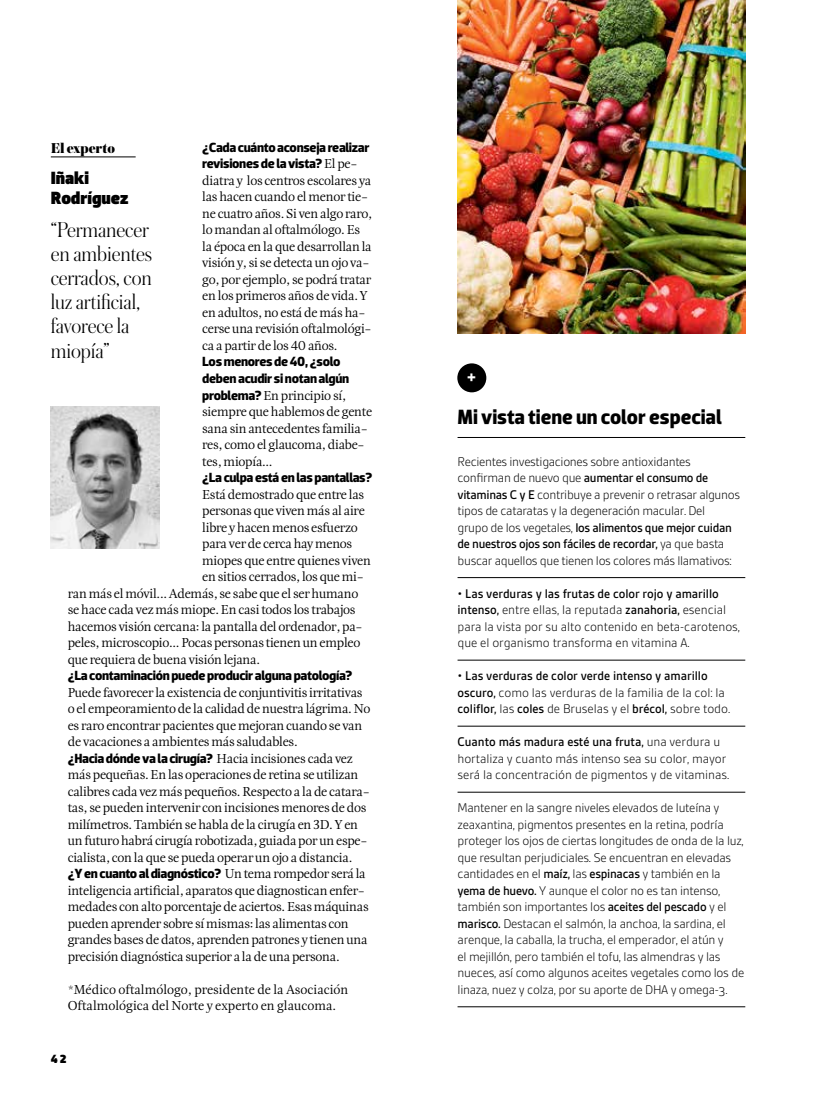
<style>
.page{position:relative;width:830px;height:1106px;background:#fff}
.page>*{position:absolute;margin:0;border:0;box-sizing:border-box;transform-origin:0 0}
.t1{font:300 22.5px/24px "Austin";color:#000}
.t2{font:700 21px "Dobra";letter-spacing:-.005em;color:#000}
.t3{font:900 18px/19.5px "Dobra";letter-spacing:-.005em;color:#000}
.t4{font:900 15px "Austin";letter-spacing:-.005em;color:#000}
.t5{font:13.5px/16.5px "Esta Pro";letter-spacing:-.025em;color:#000}
.t6{font:300 13.5px/16.5px "Gesta";letter-spacing:-.02em;color:#000}
.t7{font:700 13.5px/16.5px "Dobra";letter-spacing:-.025em;color:#000}
.t8{font:500 13.5px/16.5px "Gesta";letter-spacing:-.005em;color:#000}
.t9{font:13.5px/16.5px "Esta Pro";letter-spacing:-.005em;color:#000}
.t10{font:13.35px "Cg Behemoth Se Cd";color:#fff}
.t11{font:900 12px "Dobra";color:#000}
.s1{font-family:"Esta Pro";font-weight:400}
.s2{font-family:"Dobra";font-weight:700}
.s3{font-weight:500}
.s4{font-weight:300}
</style>
<div class="page">
<hr style="left:51px;top:157px;width:85px;height:1px;background:#000">
<img style="left:51px;top:406px;width:108px;height:142px">
<div style="left:457px;top:363px;width:29px;height:29px;background:#000;border-radius:50%"></div>
<hr style="left:457px;top:437px;width:288px;height:1px;background:#000">
<hr style="left:457px;top:577px;width:288px;height:1px;background:#000">
<hr style="left:457px;top:660px;width:288px;height:1px;background:#000">
<hr style="left:457px;top:726px;width:288px;height:1px;background:#000">
<hr style="left:457px;top:792px;width:288px;height:1px;background:#000">
<hr style="left:457px;top:1006px;width:288px;height:1px;background:#000">
<img style="left:457px;top:0;width:288px;height:333px">
<p class="t4" style="left:51px;top:137px;width:66px">El experto</p>
<p class="t7" style="left:202px;top:139px;width:169px">¿Cada cuánto aconseja realizar revisiones de la vista? <span class="s1">El pe-</span></p>
<p class="t5" style="left:202px;top:172px;width:171px">diatra y los centros escolares ya las hacen cuando el menor tie&shy;ne cuatro años. Si ven algo raro, lo mandan al oftalmólogo. Es la época en la que desarrollan la visión y, si se detecta un ojo va&shy;go, por ejemplo, se podrá tratar en los primeros años de vida. Y en adultos, no está de más ha&shy;cerse una revisión oftalmológi&shy;ca a partir de los 40 años.</p>
<p class="t7" style="left:202px;top:354px;width:149px">Los menores de 40, ¿solo deben acudir si notan algún</p>
<p class="t5" style="left:202px;top:386px;width:171px"><span class="s2">problema?</span> En principio sí, siempre que hablemos de gente sana sin antecedentes familia&shy;res, como el glaucoma, diabe&shy;tes, miopía...</p>
<p class="t7" style="left:202px;top:469px;width:172px">¿La culpa está en las pantallas?</p>
<p class="t5" style="left:202px;top:485px;width:164px">Está demostrado que entre las</p>
<p class="t5" style="left:202px;top:502px;width:164px">personas que viven más al aire</p>
<p class="t5" style="left:202px;top:518px;width:157px">libre y hacen menos esfuerzo</p>
<p class="t5" style="left:202px;top:535px;width:152px">para ver de cerca hay menos</p>
<p class="t5" style="left:202px;top:551px;width:170px">miopes que entre quienes viven</p>
<p class="t5" style="left:202px;top:568px;width:163px">en sitios cerrados, los que mi-</p>
<p class="t5" style="left:68px;top:584px;width:292px">ran más el móvil... Además, se sabe que el ser humano</p>
<p class="t5" style="left:68px;top:601px;width:289px">se hace cada vez más miope. En casi todos los trabajos</p>
<p class="t5" style="left:68px;top:617px;width:296px">hacemos visión cercana: la pantalla del ordenador, pa-</p>
<p class="t5" style="left:68px;top:634px;width:294px">peles, microscopio... Pocas personas tienen un empleo</p>
<p class="t5" style="left:68px;top:650px;width:194px">que requiera de buena visión lejana.</p>
<p class="t7" style="left:68px;top:667px;width:286px">¿La contaminación puede producir alguna patología?</p>
<p class="t5" style="left:68px;top:683px;width:304px">Puede favorecer la existencia de conjuntivitis irritativas o el empeoramiento de la calidad de nuestra lágrima. No es raro encontrar pacientes que mejoran cuando se van de vacaciones a ambientes más saludables.</p>
<p class="t7" style="left:68px;top:750px;width:286px">¿Hacia dónde va la cirugía? <span class="s1">Hacia incisiones cada vez</span></p>
<p class="t5" style="left:68px;top:766px;width:303px">más pequeñas. En las operaciones de retina se utilizan calibres cada vez más pequeños. Respecto a la de catara&shy;tas, se pueden intervenir con incisiones menores de dos milímetros. También se habla de la cirugía en 3D. Y en un futuro habrá cirugía robotizada, guiada por un espe&shy;cialista, con la que se pueda operar un ojo a distancia.</p>
<p class="t7" style="left:68px;top:865px;width:299px">¿Y en cuanto al diagnóstico? <span class="s1">Un tema rompedor será la</span></p>
<p class="t5" style="left:68px;top:881px;width:302px">inteligencia artificial, aparatos que diagnostican enfer&shy;medades con alto porcentaje de aciertos. Esas máquinas pueden aprender sobre sí mismas: las alimentas con grandes bases de datos, aprenden patrones y tienen una precisión diagnóstica superior a la de una persona.</p>
<p class="t9" style="left:68px;top:980px;width:282px">*Médico oftalmólogo, presidente de la Asociación<br>Oftalmológica del Norte y experto en glaucoma.</p>
<h3 class="t3" style="left:51px;top:169px;width:79px">Iñaki<br>Rodríguez</h3>
<h1 class="t1" style="left:51px;top:217px;width:103px">“Permanecer en ambientes cerrados, con luz artificial, favorece la miopía”</h1>
<p class="t11" style="left:51px;top:1052px;width:17px">42</p>
<p class="t10" style="left:466px;top:368px;width:11px">+</p>
<h2 class="t2" style="left:457px;top:405px;width:265px">Mi vista tiene un color especial</h2>
<p class="t6" style="left:457px;top:453px;width:284px">Recientes investigaciones sobre antioxidantes confirman de nuevo que <span class="s3">aumentar el consumo de vitaminas C y E</span> contribuye a prevenir o retrasar algunos tipos de cataratas y la degeneración macular. Del<br>grupo de los vegetales, <span class="s3">los alimentos que mejor cuidan de nuestros ojos son fáciles de recordar,</span> ya que basta buscar aquellos que tienen los colores más llamativos:</p>
<p class="t6" style="left:457px;top:585px;width:284px">• <span class="s3">Las verduras y las frutas de color rojo y amarillo intenso,</span> entre ellas, la reputada <span class="s3">zanahoria,</span> esencial para la vista por su alto contenido en beta-carotenos, que el organismo transforma en vitamina A.</p>
<p class="t8" style="left:457px;top:667px;width:274px"><span class="s4">•</span> Las verduras de color verde intenso y amarillo oscuro, <span class="s4">como las verduras de la familia de la col: la </span>coliflor, <span class="s4">las</span> coles <span class="s4">de Bruselas y el</span> brécol, <span class="s4">sobre todo.</span></p>
<p class="t6" style="left:457px;top:733px;width:273px"><span class="s3">Cuanto más madura esté una fruta,</span> una verdura u hortaliza y cuanto más intenso sea su color, mayor será la concentración de pigmentos y de vitaminas.</p>
<p class="t6" style="left:457px;top:799px;width:288px">Mantener en la sangre niveles elevados de luteína y zeaxantina, pigmentos presentes en la retina, podría proteger los ojos de ciertas longitudes de onda de la luz, que resultan perjudiciales. Se encuentran en elevadas cantidades en el <span class="s3">maíz,</span> las <span class="s3">espinacas</span> y también en la <span class="s3">yema de huevo.</span> Y aunque el color no es tan intenso, también son importantes los <span class="s3">aceites del pescado</span> y el <span class="s3">marisco.</span> Destacan el salmón, la anchoa, la sardina, el arenque, la caballa, la trucha, el emperador, el atún y<br>el mejillón, pero también el tofu, las almendras y las nueces, así como algunos aceites vegetales como los de linaza, nuez y colza, por su aporte de DHA y omega-3.</p>
</div>
